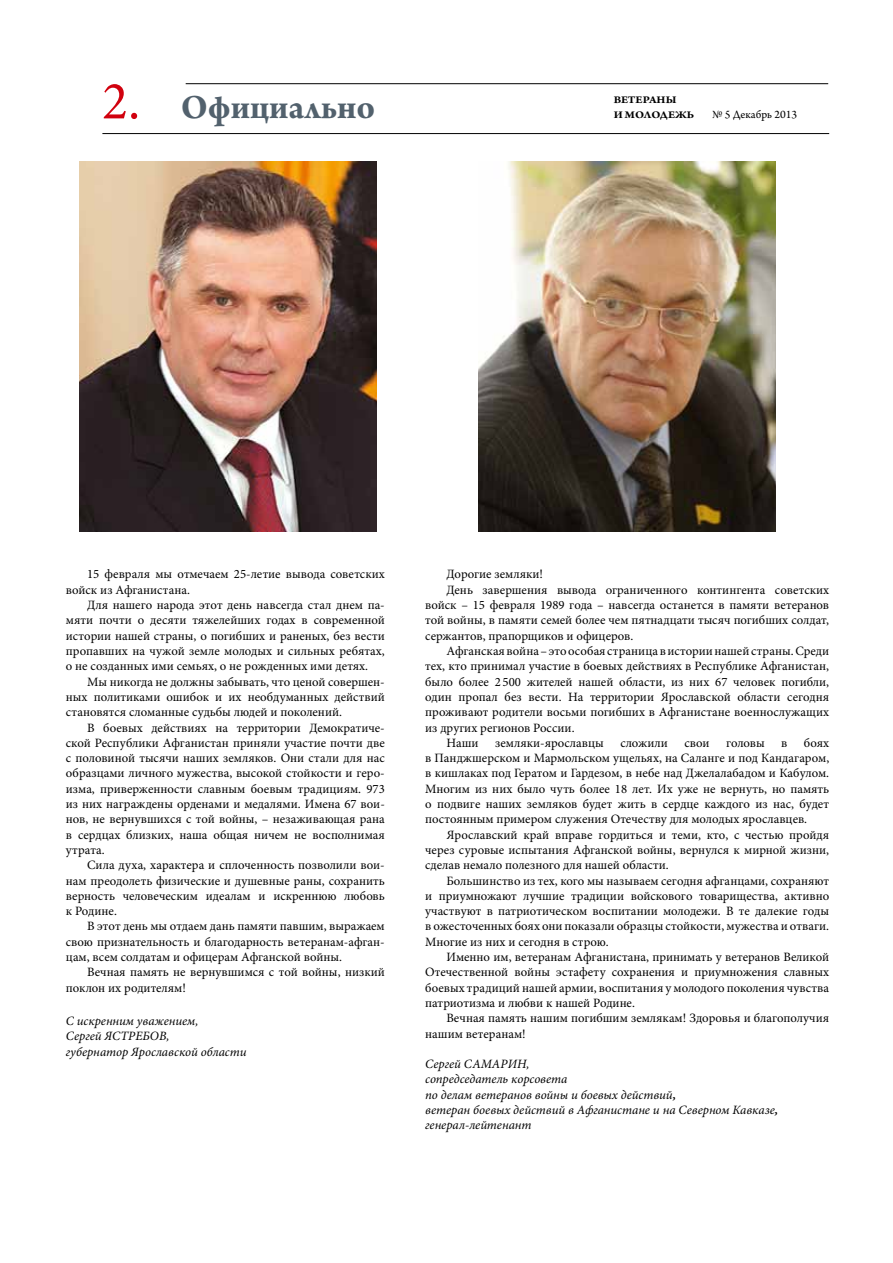
<style>
.page{position:relative;width:893px;height:1263px;background:#fff}
.page>*{position:absolute;margin:0;border:0;box-sizing:border-box;transform-origin:0 0}
.t1{font:54px "Minion Pro";color:#d1010e}
.t2{font:700 36px "Arno Pro";color:#52616d}
.t3{font:12.75px/15.3px "Minion Pro";color:#000;text-align:justify}
.t4{font:italic 12.75px/15.3px "Minion Pro";color:#000}
.t5{font:12px "Arno Pro";color:#000}
.t6{font:700 10.8px "Arno Pro";letter-spacing:-.005em;color:#000;scale:1.11 1}
.s1{font-weight:700}
</style>
<div class="page">
<hr style="left:102px;top:133px;width:727px;height:1px;background:#000">
<hr style="left:186px;top:83px;width:642px;height:1px;background:#000">
<img style="left:79px;top:161px;width:298px;height:370px">
<img style="left:478px;top:161px;width:298px;height:370px">
<h1 class="t1" style="left:102px;top:65px;width:40px">2.</h1>
<h2 class="t2" style="left:181px;top:86px;width:196px">Официально</h2>
<p class="t6" style="left:614px;top:94px;width:58px">ВЕТЕРАНЫ</p>
<p class="t6" style="left:614px;top:109px;width:74px">И МОЛОДЕЖЬ</p>
<p class="t5" style="left:712px;top:108px;width:86px">№ 5 Декабрь 2013</p>
<p class="t3" style="left:66px;top:567px;width:320px;text-indent:21px">15 февраля мы отмечаем 25-летие вывода советских войск из Афганистана.</p>
<p class="t3" style="left:66px;top:597px;width:320px;text-indent:21px">Для нашего народа этот день навсегда стал днем па&shy;мяти почти о десяти тяжелейших годах в современной истории нашей страны, о погибших и раненых, без вести пропавших на чужой земле молодых и сильных ребятах, о не созданных ими семьях, о не рожденных ими детях.</p>
<p class="t3" style="left:66px;top:674px;width:320px;text-indent:21px">Мы никогда не должны забывать, что ценой совершен&shy;ных политиками ошибок и их необдуманных действий становятся сломанные судьбы людей и поколений.</p>
<p class="t3" style="left:66px;top:720px;width:320px;text-indent:21px">В боевых действиях на территории Демократиче&shy;ской Республики Афганистан приняли участие почти две с половиной тысячи наших земляков. Они стали для нас образцами личного мужества, высокой стойкости и геро&shy;изма, приверженности славным боевым традициям. 973 из них награждены орденами и медалями. Имена 67 вои&shy;нов, не вернувшихся с той войны, – незаживающая рана в сердцах близких, наша общая ничем не восполнимая утрата.</p>
<p class="t3" style="left:66px;top:857px;width:320px;text-indent:21px">Сила духа, характера и сплоченность позволили вои&shy;нам преодолеть физические и душевные раны, сохранить верность человеческим идеалам и искреннюю любовь к Родине.</p>
<p class="t3" style="left:66px;top:919px;width:320px;text-indent:21px">В этот день мы отдаем дань памяти павшим, выражаем свою признательность и благодарность ветеранам-афган&shy;цам, всем солдатам и офицерам Афганской войны.</p>
<p class="t3" style="left:66px;top:965px;width:320px;text-indent:21px">Вечная память не вернувшимся с той войны, низкий поклон их родителям!</p>
<p class="t4" style="left:66px;top:1013px;width:182px">С искренним уважением,<br>Сергей ЯСТРЕБОВ,<br>губернатор Ярославской области</p>
<p class="t3" style="left:446px;top:567px;width:98px">Дорогие земляки!</p>
<p class="t3" style="left:446px;top:582px;width:384px">День завершения вывода ограниченного контингента советских</p>
<p class="t3" style="left:425px;top:597px;width:405px">войск – 15 февраля 1989 года – навсегда останется в памяти ветеранов</p>
<p class="t3" style="left:425px;top:613px;width:405px">той войны, в памяти семей более чем пятнадцати тысяч погибших солдат,</p>
<p class="t3" style="left:425px;top:628px;width:210px">сержантов, прапорщиков и офицеров.</p>
<p class="t3" style="left:446px;top:643px;width:384px">Афганская война – это особая страница в истории нашей страны. Среди</p>
<p class="t3" style="left:425px;top:659px;width:405px">тех, кто принимал участие в боевых действиях в Республике Афганистан,</p>
<p class="t3" style="left:425px;top:674px;width:405px">было более 2 500 жителей нашей области, из них 67 человек погибли,</p>
<p class="t3" style="left:425px;top:689px;width:405px">один пропал без вести. На территории Ярославской области сегодня</p>
<p class="t3" style="left:425px;top:704px;width:405px">проживают родители восьми погибших в Афганистане военнослужащих</p>
<p class="t3" style="left:425px;top:720px;width:151px">из других регионов России.</p>
<p class="t3" style="left:446px;top:735px;width:34px">Наши</p>
<p class="t3" style="left:495px;top:735px;width:110px">земляки-ярославцы</p>
<p class="t3" style="left:620px;top:735px;width:49px">сложили</p>
<p class="t3" style="left:684px;top:735px;width:27px">свои</p>
<p class="t3" style="left:726px;top:735px;width:40px">головы</p>
<p class="t3" style="left:781px;top:735px;width:8px">в</p>
<p class="t3" style="left:425px;top:735px;width:405px;text-indent:379px">боях в Панджшерском и Мармольском ущельях, на Саланге и под Кандагаром, в кишлаках под Гератом и Гардезом, в небе над Джелалабадом и Кабулом.<br>Многим из них было чуть более 18 лет. Их уже не вернуть, но память о подвиге наших земляков будет жить в сердце каждого из нас, будет постоянным примером служения Отечеству для молодых ярославцев.</p>
<p class="t3" style="left:425px;top:827px;width:405px;text-indent:21px">Ярославский край вправе гордиться и теми, кто, с честью пройдя через суровые испытания Афганской войны, вернулся к мирной жизни, сделав немало полезного для нашей области.</p>
<p class="t3" style="left:425px;top:873px;width:405px;text-indent:21px">Большинство из тех, кого мы называем сегодня афганцами, сохраняют и приумножают лучшие традиции войскового товарищества, активно участвуют в патриотическом воспитании молодежи. В те далекие годы в ожесточенных боях они показали образцы стойкости, мужества и отваги.<br>Многие из них и сегодня в строю.</p>
<p class="t3" style="left:425px;top:949px;width:405px;text-indent:21px">Именно им, ветеранам Афганистана, принимать у ветеранов Великой Отечественной войны эстафету сохранения и приумножения славных боевых традиций нашей армии, воспитания у молодого поколения чувства патриотизма и любви к нашей Родине.</p>
<p class="t3" style="left:425px;top:1010px;width:405px;text-indent:21px">Вечная память нашим погибшим землякам! Здоровья и благополучия нашим ветеранам!</p>
<p class="t4" style="left:425px;top:1056px;width:355px">Сергей САМАРИН,<br>сопредседатель корсовета<br>по делам ветеранов войны и боевых действий<span class="s1">,<br></span>ветеран боевых действий в Афганистане и на Северном Кавказе<span class="s1">, </span>генерал-лейтенант</p>
</div>
